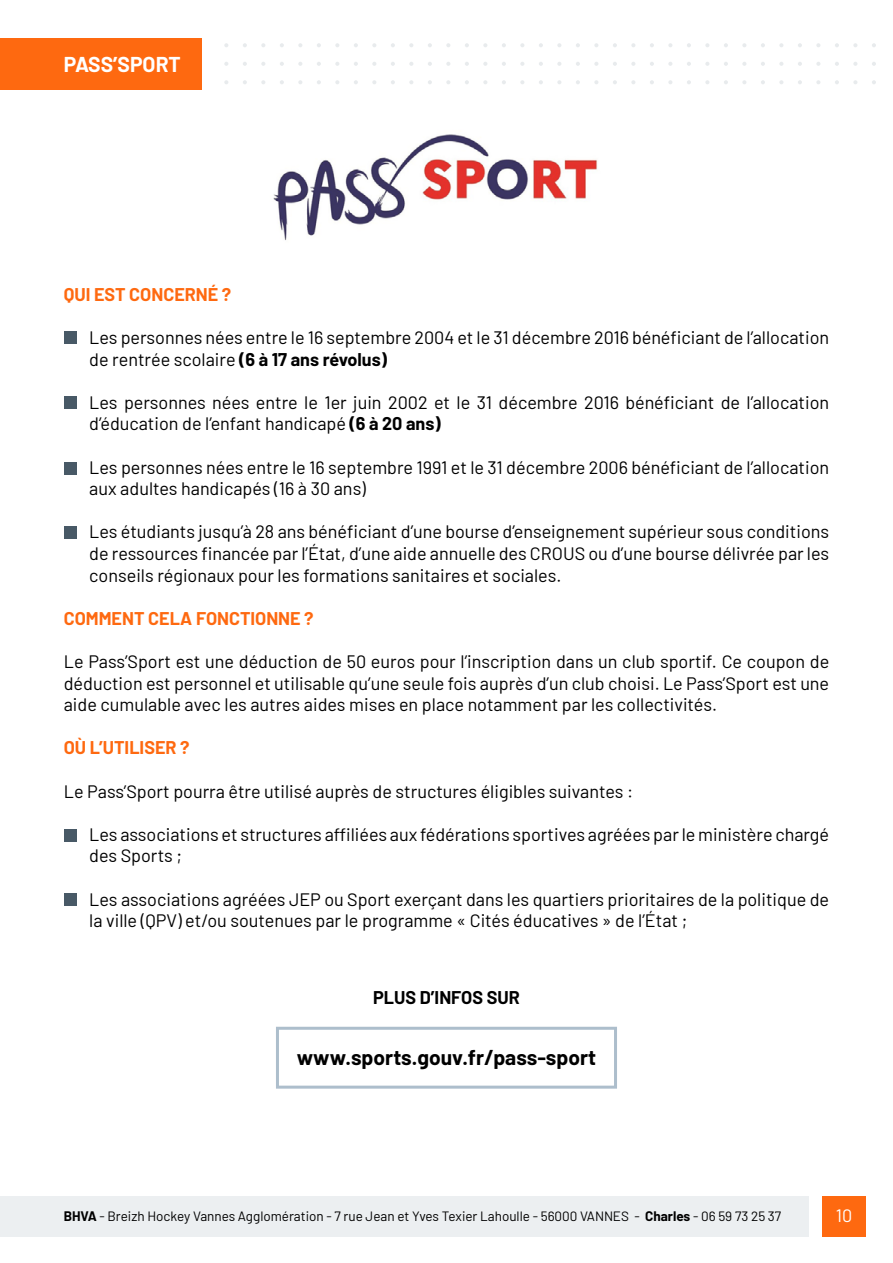
<style>
.page{position:relative;width:893px;height:1263px;background:#fff}
.page>*{position:absolute;margin:0;border:0;box-sizing:border-box;transform-origin:0 0}
.t1{font:700 21px "Barlow";color:#000}
.t2{font:700 21px "Barlow";color:#fff}
.t3{font:18px/21.6px "Barlow";color:#000}
.t4{font:700 18px "Barlow";color:#fe6910}
.t5{font:700 18px "Barlow";color:#000}
.t6{font:18px "Barlow";color:#fff}
.t7{font:13.5px "Barlow";color:#000}
.s1{font-weight:700}
</style>
<div class="page">
<div style="left:0;top:1195px;width:808px;height:41px;background:#eceff1"></div>
<div style="left:822px;top:1195px;width:44px;height:41px;background:#fe6910"></div>
<img style="left:273px;top:134px;width:325px;height:106px">
<div style="left:0;top:38px;width:202px;height:51px;background:#fe6910"></div>
<svg style="left:224px;top:43px;width:4px;height:4px"></svg>
<svg style="left:243px;top:43px;width:4px;height:4px"></svg>
<svg style="left:224px;top:62px;width:4px;height:4px"></svg>
<svg style="left:243px;top:62px;width:4px;height:4px"></svg>
<svg style="left:261px;top:43px;width:4px;height:4px"></svg>
<svg style="left:280px;top:43px;width:4px;height:4px"></svg>
<svg style="left:261px;top:62px;width:4px;height:4px"></svg>
<svg style="left:280px;top:62px;width:4px;height:4px"></svg>
<svg style="left:298px;top:43px;width:4px;height:4px"></svg>
<svg style="left:317px;top:43px;width:4px;height:4px"></svg>
<svg style="left:298px;top:62px;width:4px;height:4px"></svg>
<svg style="left:317px;top:62px;width:4px;height:4px"></svg>
<svg style="left:335px;top:43px;width:4px;height:4px"></svg>
<svg style="left:354px;top:43px;width:4px;height:4px"></svg>
<svg style="left:335px;top:62px;width:4px;height:4px"></svg>
<svg style="left:354px;top:62px;width:4px;height:4px"></svg>
<svg style="left:372px;top:43px;width:4px;height:4px"></svg>
<svg style="left:391px;top:43px;width:4px;height:4px"></svg>
<svg style="left:372px;top:62px;width:4px;height:4px"></svg>
<svg style="left:391px;top:62px;width:4px;height:4px"></svg>
<svg style="left:409px;top:43px;width:4px;height:4px"></svg>
<svg style="left:428px;top:43px;width:4px;height:4px"></svg>
<svg style="left:409px;top:62px;width:4px;height:4px"></svg>
<svg style="left:428px;top:62px;width:4px;height:4px"></svg>
<svg style="left:446px;top:43px;width:4px;height:4px"></svg>
<svg style="left:465px;top:43px;width:4px;height:4px"></svg>
<svg style="left:446px;top:62px;width:4px;height:4px"></svg>
<svg style="left:465px;top:62px;width:4px;height:4px"></svg>
<svg style="left:483px;top:43px;width:4px;height:4px"></svg>
<svg style="left:502px;top:43px;width:4px;height:4px"></svg>
<svg style="left:483px;top:62px;width:4px;height:4px"></svg>
<svg style="left:502px;top:62px;width:4px;height:4px"></svg>
<svg style="left:520px;top:43px;width:4px;height:4px"></svg>
<svg style="left:539px;top:43px;width:4px;height:4px"></svg>
<svg style="left:520px;top:62px;width:4px;height:4px"></svg>
<svg style="left:539px;top:62px;width:4px;height:4px"></svg>
<svg style="left:557px;top:43px;width:4px;height:4px"></svg>
<svg style="left:576px;top:43px;width:4px;height:4px"></svg>
<svg style="left:557px;top:62px;width:4px;height:4px"></svg>
<svg style="left:576px;top:62px;width:4px;height:4px"></svg>
<svg style="left:594px;top:43px;width:4px;height:4px"></svg>
<svg style="left:613px;top:43px;width:4px;height:4px"></svg>
<svg style="left:594px;top:62px;width:4px;height:4px"></svg>
<svg style="left:613px;top:62px;width:4px;height:4px"></svg>
<svg style="left:631px;top:43px;width:4px;height:4px"></svg>
<svg style="left:650px;top:43px;width:4px;height:4px"></svg>
<svg style="left:631px;top:62px;width:4px;height:4px"></svg>
<svg style="left:650px;top:62px;width:4px;height:4px"></svg>
<svg style="left:668px;top:43px;width:4px;height:4px"></svg>
<svg style="left:687px;top:43px;width:4px;height:4px"></svg>
<svg style="left:668px;top:62px;width:4px;height:4px"></svg>
<svg style="left:687px;top:62px;width:4px;height:4px"></svg>
<svg style="left:705px;top:43px;width:4px;height:4px"></svg>
<svg style="left:724px;top:43px;width:4px;height:4px"></svg>
<svg style="left:705px;top:62px;width:4px;height:4px"></svg>
<svg style="left:724px;top:62px;width:4px;height:4px"></svg>
<svg style="left:742px;top:43px;width:4px;height:4px"></svg>
<svg style="left:761px;top:43px;width:4px;height:4px"></svg>
<svg style="left:742px;top:62px;width:4px;height:4px"></svg>
<svg style="left:761px;top:62px;width:4px;height:4px"></svg>
<svg style="left:779px;top:43px;width:4px;height:4px"></svg>
<svg style="left:798px;top:43px;width:4px;height:4px"></svg>
<svg style="left:779px;top:62px;width:4px;height:4px"></svg>
<svg style="left:798px;top:62px;width:4px;height:4px"></svg>
<svg style="left:816px;top:43px;width:4px;height:4px"></svg>
<svg style="left:835px;top:43px;width:4px;height:4px"></svg>
<svg style="left:816px;top:62px;width:4px;height:4px"></svg>
<svg style="left:835px;top:62px;width:4px;height:4px"></svg>
<svg style="left:853px;top:43px;width:4px;height:4px"></svg>
<svg style="left:872px;top:43px;width:4px;height:4px"></svg>
<svg style="left:853px;top:62px;width:4px;height:4px"></svg>
<svg style="left:872px;top:62px;width:4px;height:4px"></svg>
<svg style="left:224px;top:80px;width:4px;height:4px"></svg>
<svg style="left:243px;top:80px;width:4px;height:4px"></svg>
<svg style="left:261px;top:80px;width:4px;height:4px"></svg>
<svg style="left:280px;top:80px;width:4px;height:4px"></svg>
<svg style="left:298px;top:80px;width:4px;height:4px"></svg>
<svg style="left:317px;top:80px;width:4px;height:4px"></svg>
<svg style="left:335px;top:80px;width:4px;height:4px"></svg>
<svg style="left:354px;top:80px;width:4px;height:4px"></svg>
<svg style="left:372px;top:80px;width:4px;height:4px"></svg>
<svg style="left:391px;top:80px;width:4px;height:4px"></svg>
<svg style="left:409px;top:80px;width:4px;height:4px"></svg>
<svg style="left:428px;top:80px;width:4px;height:4px"></svg>
<svg style="left:446px;top:80px;width:4px;height:4px"></svg>
<svg style="left:465px;top:80px;width:4px;height:4px"></svg>
<svg style="left:483px;top:80px;width:4px;height:4px"></svg>
<svg style="left:502px;top:80px;width:4px;height:4px"></svg>
<svg style="left:520px;top:80px;width:4px;height:4px"></svg>
<svg style="left:539px;top:80px;width:4px;height:4px"></svg>
<svg style="left:557px;top:80px;width:4px;height:4px"></svg>
<svg style="left:576px;top:80px;width:4px;height:4px"></svg>
<svg style="left:594px;top:80px;width:4px;height:4px"></svg>
<svg style="left:613px;top:80px;width:4px;height:4px"></svg>
<svg style="left:631px;top:80px;width:4px;height:4px"></svg>
<svg style="left:650px;top:80px;width:4px;height:4px"></svg>
<svg style="left:668px;top:80px;width:4px;height:4px"></svg>
<svg style="left:687px;top:80px;width:4px;height:4px"></svg>
<svg style="left:705px;top:80px;width:4px;height:4px"></svg>
<svg style="left:724px;top:80px;width:4px;height:4px"></svg>
<svg style="left:742px;top:80px;width:4px;height:4px"></svg>
<svg style="left:761px;top:80px;width:4px;height:4px"></svg>
<svg style="left:779px;top:80px;width:4px;height:4px"></svg>
<svg style="left:798px;top:80px;width:4px;height:4px"></svg>
<svg style="left:816px;top:80px;width:4px;height:4px"></svg>
<svg style="left:835px;top:80px;width:4px;height:4px"></svg>
<svg style="left:853px;top:80px;width:4px;height:4px"></svg>
<svg style="left:872px;top:80px;width:4px;height:4px"></svg>
<div style="left:64px;top:829px;width:13px;height:12px;background:#485966"></div>
<div style="left:64px;top:331px;width:13px;height:13px;background:#485966"></div>
<div style="left:64px;top:396px;width:13px;height:13px;background:#485966"></div>
<div style="left:64px;top:462px;width:13px;height:13px;background:#485966"></div>
<div style="left:64px;top:526px;width:13px;height:13px;background:#485966"></div>
<div style="left:64px;top:893px;width:13px;height:13px;background:#485966"></div>
<div style="left:276px;top:1027px;width:341px;height:62px;border:3px solid #adbecc"></div>
<p class="t2" style="left:64px;top:48px;width:119px">PASS’SPORT</p>
<p class="t4" style="left:64px;top:281px;width:169px">QUI EST CONCERNÉ ?</p>
<p class="t3" style="left:89px;top:325px;width:741px">Les personnes nées entre le 16 septembre 2004 et le 31 décembre 2016 bénéficiant de l’allocation de rentrée scolaire <span class="s1">(6 à 17 ans révolus)</span></p>
<p class="t3" style="left:89px;top:390px;width:741px">Les personnes nées entre le 1er juin 2002 et le 31 décembre 2016 bénéficiant de l’allocation d’éducation de l’enfant handicapé <span class="s1">(6 à 20 ans)</span></p>
<p class="t3" style="left:89px;top:455px;width:741px">Les personnes nées entre le 16 septembre 1991 et le 31 décembre 2006 bénéficiant de l’allocation aux adultes handicapés (16 à 30 ans)</p>
<p class="t3" style="left:89px;top:520px;width:741px;text-align:justify">Les étudiants jusqu’à 28 ans bénéficiant d’une bourse d’enseignement supérieur sous conditions de ressources financée par l’État, d’une aide annuelle des CROUS ou d’une bourse délivrée par les conseils régionaux pour les formations sanitaires et sociales.</p>
<p class="t4" style="left:64px;top:605px;width:251px">COMMENT CELA FONCTIONNE ?</p>
<p class="t3" style="left:64px;top:649px;width:767px;text-align:justify">Le Pass’Sport est une déduction de 50 euros pour l’inscription dans un club sportif. Ce coupon de déduction est personnel et utilisable qu’une seule fois auprès d’un club choisi. Le Pass’Sport est une aide cumulable avec les autres aides mises en place notamment par les collectivités.</p>
<p class="t4" style="left:64px;top:735px;width:127px">OÙ L’UTILISER ?</p>
<p class="t3" style="left:64px;top:779px;width:571px">Le Pass’Sport pourra être utilisé auprès de structures éligibles suivantes :</p>
<p class="t3" style="left:89px;top:822px;width:741px">Les associations et structures affiliées aux fédérations sportives agréées par le ministère chargé des Sports ;</p>
<p class="t3" style="left:89px;top:887px;width:741px">Les associations agréées JEP ou Sport exerçant dans les quartiers prioritaires de la politique de la ville (QPV) et/ou soutenues par le programme « Cités éducatives » de l’État ;</p>
<p class="t5" style="left:373px;top:984px;width:148px">PLUS D’INFOS SUR</p>
<p class="t1" style="left:297px;top:1042px;width:301px">www.sports.gouv.fr/pass-sport</p>
<p class="t7" style="left:64px;top:1206px;width:719px"><span class="s1">BHVA</span> - Breizh Hockey Vannes Agglomération - 7 rue Jean et Yves Texier Lahoulle - 56000 VANNES - <span class="s1">Charles</span> - 06 59 73 25 37</p>
<p class="t6" style="left:836px;top:1202px;width:18px">10</p>
</div>
